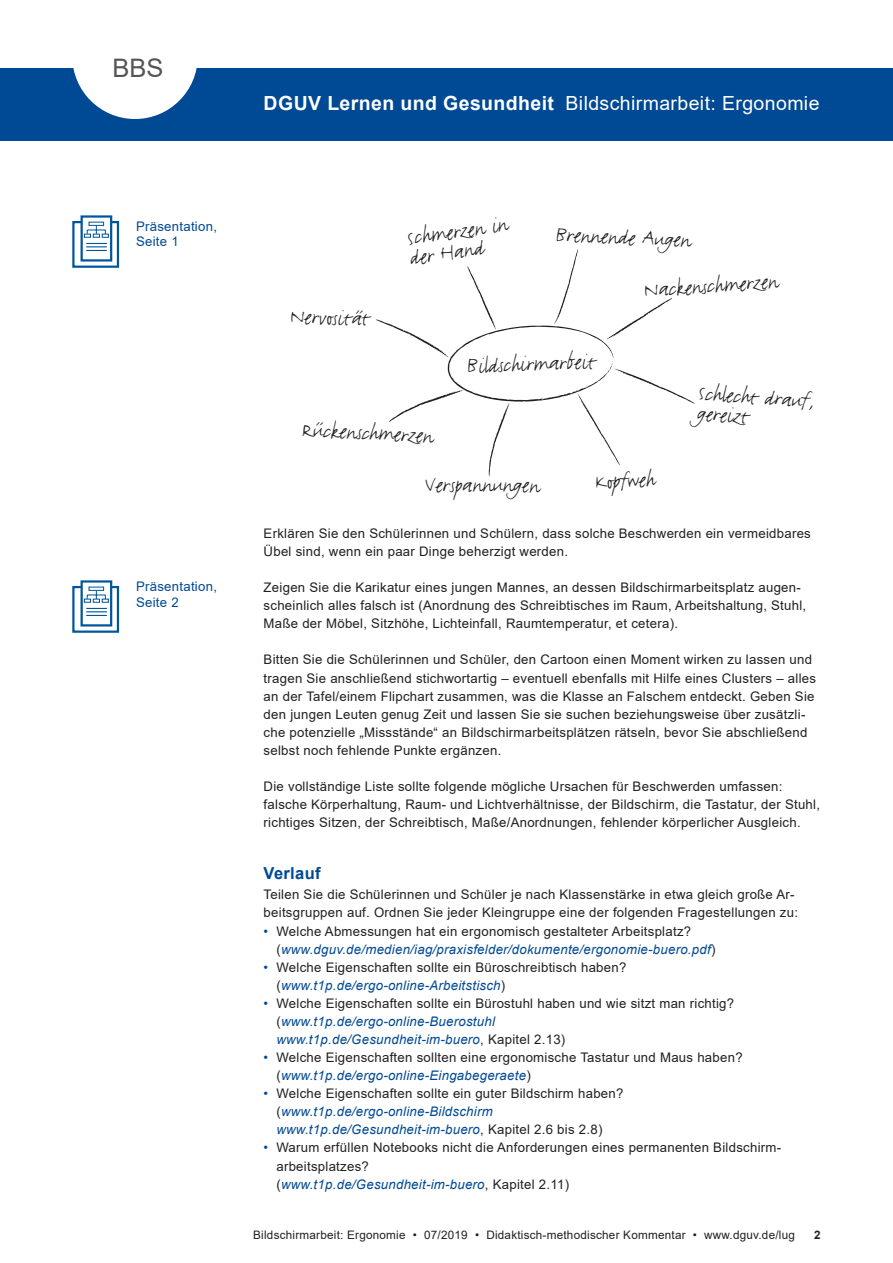
<style>
.page{position:relative;width:893px;height:1263px;background:#fff}
.page>*{position:absolute;margin:0;border:0;box-sizing:border-box;transform-origin:0 0}
.t1{font:25.5px "Arial";color:#555}
.t2{font:24.3px/20px "Justlefthand";color:#231f20}
.t3{font:19.5px "Arial";letter-spacing:.02em;color:#fff}
.Zwischenueberschrift{font:700 16.5px "Arial";letter-spacing:.02em;color:#004994}
.Fliesstext{font:13.2px/18px "Arial";letter-spacing:.02em;color:#231f20}
.Fliesstext_Aufzaehlu{font:13.2px/18px "Arial";letter-spacing:.02em;color:#231f20}
.Fliesstext_Aufzaehlu-2{font:italic 13.2px/18px "Arial";letter-spacing:.02em;color:#004994}
.hinweis_links{font:13.2px/15.9px "Arial";letter-spacing:.02em;color:#004994}
.t4{font:11.7px "Arial";letter-spacing:.02em;color:#231f20}
.t5{font:700 11.7px "Arial";color:#231f20}
.s1{font-weight:700}
.s2{color:#004994}
.s3{font-style:normal;color:#231f20}
</style>
<div class="page">
<div style="left:0;top:68px;width:893px;height:72px;background:#004994"></div>
<svg style="left:73px;top:68px;width:124px;height:51px"></svg>
<svg style="left:376px;top:249px;width:319px;height:227px"></svg>
<div style="left:73px;top:222px;width:45px;height:45px;background:linear-gradient(to right,#fff,#fff)"></div>
<div style="left:72px;top:221px;width:47px;height:46px;border:2px solid #01559c"></div>
<div style="left:82px;top:216px;width:29px;height:44px;background:#fff"></div>
<div style="left:81px;top:215px;width:31px;height:47px;border:2px solid #01559c"></div>
<svg style="left:89px;top:222px;width:15px;height:3px"></svg>
<svg style="left:84px;top:225px;width:25px;height:26px"></svg>
<div style="left:73px;top:587px;width:45px;height:45px;background:linear-gradient(to right,#fff,#fff)"></div>
<div style="left:72px;top:586px;width:47px;height:46px;border:2px solid #01559c"></div>
<div style="left:82px;top:581px;width:29px;height:44px;background:#fff"></div>
<div style="left:81px;top:580px;width:31px;height:46px;border:2px solid #01559c"></div>
<svg style="left:89px;top:587px;width:15px;height:3px"></svg>
<svg style="left:84px;top:590px;width:25px;height:26px"></svg>
<h1 class="t1" style="left:112px;top:50px;width:53px">BBS</h1>
<h3 class="t3" style="left:264px;top:89px;width:557px"><span class="s1">DGUV Lernen und Gesundheit</span> Bildschirmarbeit: Ergonomie</h3>
<p class="hinweis_links" style="left:136px;top:218px;width:82px">Präsentation,<br>Seite 1</p>
<p class="hinweis_links" style="left:136px;top:579px;width:82px">Präsentation,<br>Seite 2</p>
<p class="t2" style="left:406px;top:229px;width:103px;rotate:-8deg">Schmerzen in</p>
<p class="t2" style="left:556px;top:226px;width:137px;rotate:2deg">Brennende Augen</p>
<p class="t2" style="left:409px;top:249px;width:76px;rotate:-8deg">der Hand</p>
<p class="t2" style="left:290px;top:308px;width:81px;rotate:1deg">Nervosität</p>
<p class="t2" style="left:467px;top:357px;width:130px;rotate:-2deg">Bildschirmarbeit</p>
<p class="t2" style="left:643px;top:281px;width:136px;rotate:-4deg">Nackenschmerzen</p>
<p class="t2" style="left:303px;top:420px;width:132px;rotate:3deg">Rückenschmerzen</p>
<p class="t2" style="left:425px;top:476px;width:116px">Verspannungen</p>
<p class="t2" style="left:595px;top:473px;width:62px;rotate:-2deg">Kopfweh</p>
<p class="t2" style="left:699px;top:384px;width:118px;rotate:4deg">Schlecht drauf, gereizt</p>
<p class="Fliesstext" style="left:264px;top:524px;width:549px">Erklären Sie den Schülerinnen und Schülern, dass solche Beschwerden ein vermeidbares<br>Übel sind, wenn ein paar Dinge beherzigt werden.</p>
<p class="Fliesstext" style="left:264px;top:578px;width:544px">Zeigen Sie die Karikatur eines jungen Mannes, an dessen Bildschirmarbeitsplatz augen&shy;scheinlich alles falsch ist (Anordnung des Schreibtisches im Raum, Arbeitshaltung, Stuhl,<br>Maße der Möbel, Sitzhöhe, Lichteinfall, Raumtemperatur, et cetera).</p>
<p class="Fliesstext" style="left:264px;top:651px;width:554px">Bitten Sie die Schülerinnen und Schüler, den Cartoon einen Moment wirken zu lassen und tragen Sie anschließend stichwortartig – eventuell ebenfalls mit Hilfe eines Clusters – alles an der Tafel/einem Flipchart zusammen, was die Klasse an Falschem entdeckt. Geben Sie den jungen Leuten genug Zeit und lassen Sie sie suchen beziehungsweise über zusätzli&shy;che potenzielle „Missstände“ an Bildschirmarbeitsplätzen rätseln, bevor Sie abschließend selbst noch fehlende Punkte ergänzen.</p>
<p class="Fliesstext" style="left:264px;top:777px;width:558px">Die vollständige Liste sollte folgende mögliche Ursachen für Beschwerden umfassen: falsche Körperhaltung, Raum- und Lichtverhältnisse, der Bildschirm, die Tastatur, der Stuhl, richtiges Sitzen, der Schreibtisch, Maße/Anordnungen, fehlender körperlicher Ausgleich.</p>
<p class="Zwischenueberschrift" style="left:264px;top:861px;width:59px">Verlauf</p>
<p class="Fliesstext" style="left:264px;top:886px;width:536px">Teilen Sie die Schülerinnen und Schüler je nach Klassenstärke in etwa gleich große Ar&shy;beitsgruppen auf. Ordnen Sie jeder Kleingruppe eine der folgenden Fragestellungen zu:</p>
<p class="Fliesstext_Aufzaehlu" style="left:264px;top:922px;width:429px"><span class="s2">•</span> Welche Abmessungen hat ein ergonomisch gestalteter Arbeitsplatz?</p>
<p class="Fliesstext_Aufzaehlu-2" style="left:276px;top:940px;width:441px"><span class="s3">(</span>www.dguv.de/medien/iag/praxisfelder/dokumente/ergonomie-buero.pdf<span class="s3">)</span></p>
<p class="Fliesstext_Aufzaehlu" style="left:264px;top:958px;width:364px"><span class="s2">•</span> Welche Eigenschaften sollte ein Büroschreibtisch haben?</p>
<p class="Fliesstext_Aufzaehlu-2" style="left:276px;top:976px;width:230px"><span class="s3">(</span>www.t1p.de/ergo-online-Arbeitstisch<span class="s3">)</span></p>
<p class="Fliesstext_Aufzaehlu" style="left:264px;top:994px;width:472px"><span class="s2">•</span> Welche Eigenschaften sollte ein Bürostuhl haben und wie sitzt man richtig?</p>
<p class="Fliesstext_Aufzaehlu-2" style="left:276px;top:1012px;width:290px"><span class="s3">(</span>www.t1p.de/ergo-online-Buerostuhl www.t1p.de/Gesundheit-im-buero<span class="s3">, Kapitel 2.13)</span></p>
<p class="Fliesstext_Aufzaehlu" style="left:264px;top:1048px;width:481px"><span class="s2">•</span> Welche Eigenschaften sollten eine ergonomische Tastatur und Maus haben?</p>
<p class="Fliesstext_Aufzaehlu-2" style="left:276px;top:1067px;width:256px"><span class="s3">(</span>www.t1p.de/ergo-online-Eingabegeraete<span class="s3">)</span></p>
<p class="Fliesstext_Aufzaehlu" style="left:264px;top:1084px;width:361px"><span class="s2">•</span> Welche Eigenschaften sollte ein guter Bildschirm haben?</p>
<p class="Fliesstext_Aufzaehlu-2" style="left:276px;top:1103px;width:218px"><span class="s3">(</span>www.t1p.de/ergo-online-Bildschirm</p>
<p class="Fliesstext_Aufzaehlu-2" style="left:276px;top:1121px;width:328px">www.t1p.de/Gesundheit-im-buero<span class="s3">, Kapitel 2.6 bis 2.8)</span></p>
<p class="Fliesstext_Aufzaehlu" style="left:276px;top:1139px;width:505px;text-indent:-13px"><span class="s2">•</span> Warum erfüllen Notebooks nicht die Anforderungen eines permanenten Bildschirm&shy;arbeitsplatzes?</p>
<p class="Fliesstext_Aufzaehlu-2" style="left:276px;top:1175px;width:294px"><span class="s3">(</span>www.t1p.de/Gesundheit-im-buero<span class="s3">, Kapitel 2.11)</span></p>
<p class="t4" style="left:253px;top:1227px;width:543px">Bildschirmarbeit: Ergonomie • 07/2019 • Didaktisch-methodischer Kommentar • www.dguv.de/lug</p>
<p class="t5" style="left:814px;top:1227px;width:8px">2</p>
</div>
